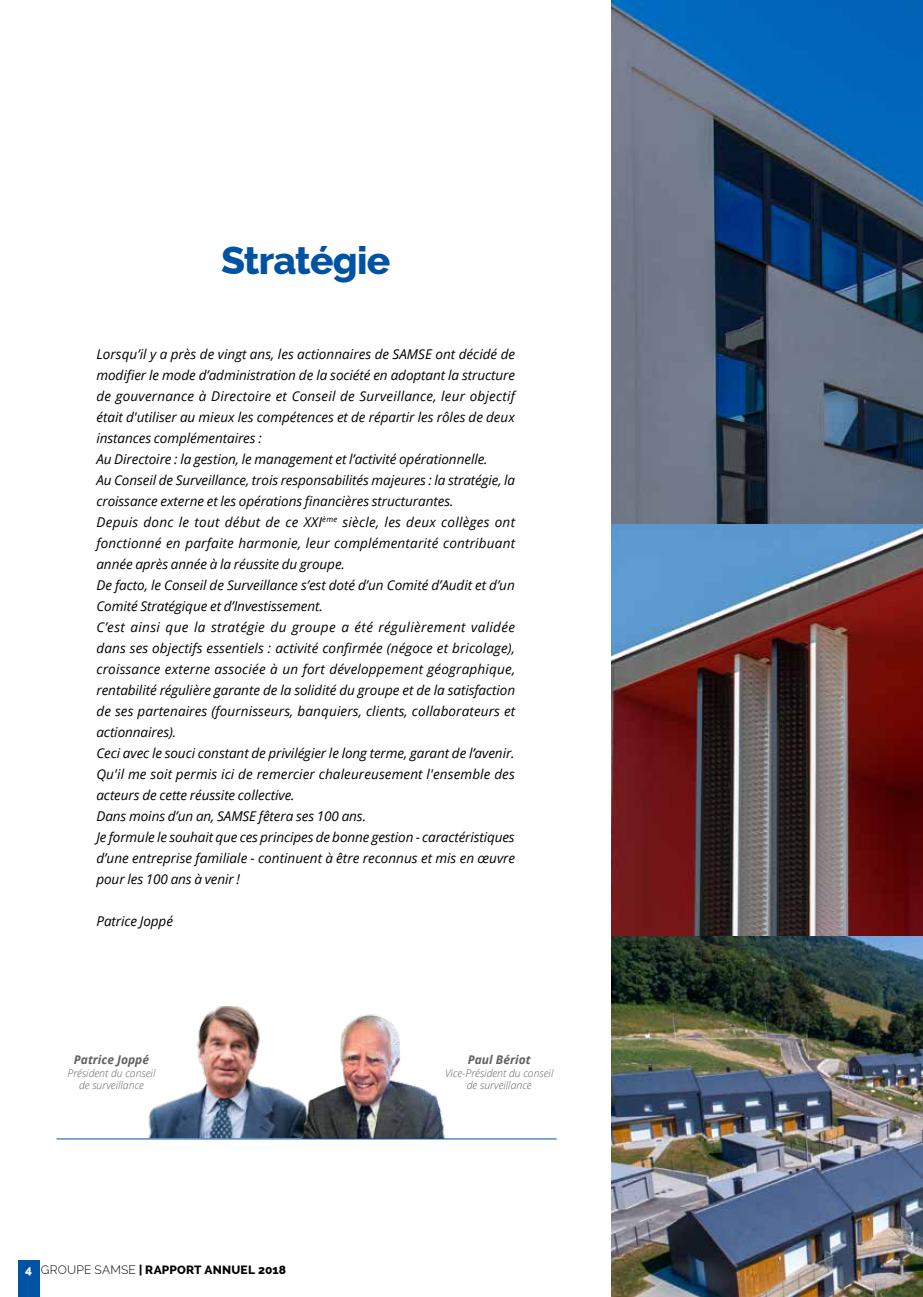
<style>
.page{position:relative;width:923px;height:1297px;background:#fff}
.page>*{position:absolute;margin:0;border:0;box-sizing:border-box;transform-origin:0 0}
.t1{font:800 39px "Raleway";letter-spacing:-.02em;color:#0053a2}
.t2{font:italic 13.5px/21px "Open Sans";letter-spacing:-.005em;color:#000}
.t3{font:800 12px "Raleway";letter-spacing:.015em;color:#000}
.t4{font:italic 700 12px "Open Sans";color:#626261}
.t5{font:italic 300 10.5px/12.6px "Open Sans";color:#626261;text-align:center}
.s1{color:#fff}
.s2{font-weight:300}
</style>
<div class="page">
<div style="left:18px;top:1261px;width:21px;height:36px;background:#0053a2"></div>
<img style="left:309px;top:1014px;width:136px;height:124px">
<img style="left:148px;top:1006px;width:161px;height:132px">
<hr style="left:57px;top:1138px;width:500px;height:1px;background:#0053a2">
<img style="left:611px;top:0;width:312px;height:1297px">
<h1 class="t1" style="left:221px;top:238px;width:170px">Stratégie</h1>
<p class="t2" style="left:96px;top:343px;width:420px">Lorsqu’il y a près de vingt ans, les actionnaires de SAMSE ont décidé de modifier le mode d’administration de la société en adoptant la structure de gouvernance à Directoire et Conseil de Surveillance, leur objectif était d'utiliser au mieux les compétences et de répartir les rôles de deux instances complémentaires :<br>Au Directoire : la gestion, le management et l’activité opérationnelle.<br>Au Conseil de Surveillance, trois responsabilités majeures : la stratégie, la croissance externe et les opérations financières structurantes.<br>Depuis donc le tout début de ce XXI<sup>ème</sup> siècle, les deux collèges ont fonctionné en parfaite harmonie, leur complémentarité contribuant année après année à la réussite du groupe.<br>De facto, le Conseil de Surveillance s’est doté d’un Comité d’Audit et d’un Comité Stratégique et d’Investissement.<br>C’est ainsi que la stratégie du groupe a été régulièrement validée dans ses objectifs essentiels : activité confirmée (négoce et bricolage), croissance externe associée à un fort développement géographique, rentabilité régulière garante de la solidité du groupe et de la satisfaction de ses partenaires (fournisseurs, banquiers, clients, collaborateurs et actionnaires).<br>Ceci avec le souci constant de privilégier le long terme, garant de l’avenir.<br>Qu'il me soit permis ici de remercier chaleureusement l'ensemble des acteurs de cette réussite collective.<br>Dans moins d’un an, SAMSE fêtera ses 100 ans.<br>Je formule le souhait que ces principes de bonne gestion - caractéristiques d’une entreprise familiale - continuent à être reconnus et mis en œuvre pour les 100 ans à venir !</p>
<p class="t2" style="left:96px;top:910px;width:78px">Patrice Joppé</p>
<p class="t4" style="left:74px;top:1051px;width:77px">Patrice Joppé</p>
<p class="t5" style="left:68px;top:1066px;width:89px">Président du conseil de surveillance</p>
<p class="t3" style="left:25px;top:1262px;width:262px"><span class="s1">4</span> <span class="s2">GROUPE SAMSE</span> | RAPPORT ANNUEL 2018</p>
<p class="t4" style="left:468px;top:1051px;width:64px">Paul Bériot</p>
<p class="t5" style="left:445px;top:1066px;width:110px">Vice-Président du conseil de surveillance</p>
</div>
